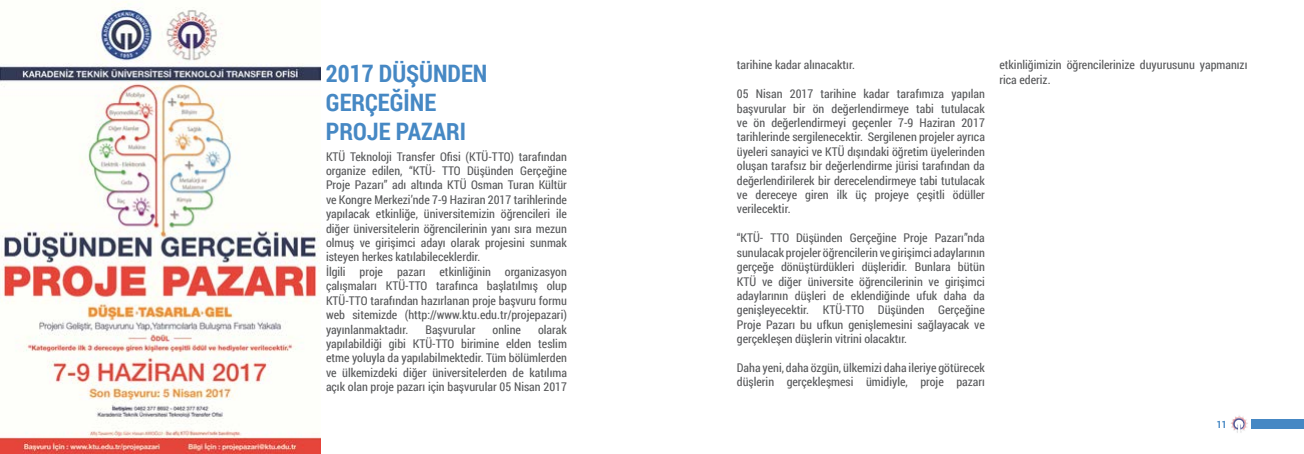
<style>
.page{position:relative;width:1304px;height:454px;background:#fff}
.page>*{position:absolute;margin:0;border:0;box-sizing:border-box;transform-origin:0 0}
.t1{font:700 24px/28.8px "Roboto Condensed";color:#4688c4}
.t2{font:12px/14.4px "Roboto Condensed";color:#58595b;text-align:justify}
.t3{font:700 10px "Roboto Condensed";color:#4688c4}
</style>
<div class="page">
<div style="left:1252px;top:419px;width:52px;height:10px;background:#4688c4"></div>
<svg style="left:1231px;top:415px;width:17px;height:18px"></svg>
<img style="left:0;top:1px;width:321px;height:453px">
<h1 class="t1" style="left:326px;top:58px;width:163px">2017 DÜŞÜNDEN<br>GERÇEĞİNE<br>PROJE PAZARI</h1>
<p class="t2" style="left:737px;top:57px;width:120px">tarihine kadar alınacaktır.</p>
<p class="t2" style="left:737px;top:86px;width:250px">05 Nisan 2017 tarihine kadar tarafımıza yapılan başvurular bir ön değerlendirmeye tabi tutulacak ve ön değerlendirmeyi geçenler 7-9 Haziran 2017 tarihlerinde sergilenecektir. Sergilenen projeler ayrıca üyeleri sanayici ve KTÜ dışındaki öğretim üyelerinden oluşan tarafsız bir değerlendirme jürisi tarafından da değerlendirilerek bir derecelendirmeye tabi tutulacak ve dereceye giren ilk üç projeye çeşitli ödüller verilecektir.</p>
<p class="t2" style="left:737px;top:230px;width:250px">“KTÜ- TTO Düşünden Gerçeğine Proje Pazarı”nda sunulacak projeler öğrencilerin ve girişimci adaylarının gerçeğe dönüştürdükleri düşleridir. Bunlara bütün KTÜ ve diğer üniversite öğrencilerinin ve girişimci adaylarının düşleri de eklendiğinde ufuk daha da genişleyecektir. KTÜ-TTO Düşünden Gerçeğine Proje Pazarı bu ufkun genişlemesini sağlayacak ve gerçekleşen düşlerin vitrini olacaktır.</p>
<p class="t2" style="left:737px;top:360px;width:250px">Daha yeni, daha özgün, ülkemizi daha ileriye götürecek düşlerin gerçekleşmesi ümidiyle, proje pazarı</p>
<p class="t2" style="left:326px;top:149px;width:242px;text-align:left">KTÜ Teknoloji Transfer Ofisi (KTÜ-TTO) tarafından organize edilen, “KTÜ- TTO Düşünden Gerçeğine Proje Pazarı” adı altında KTÜ Osman Turan Kültür ve Kongre Merkezi’nde 7-9 Haziran 2017 tarihlerinde yapılacak etkinliğe, üniversitemizin öğrencileri ile diğer üniversitelerin öğrencilerinin yanı sıra mezun olmuş ve girişimci adayı olarak projesini sunmak isteyen herkes katılabileceklerdir.<br>İlgili proje pazarı etkinliğinin organizasyon çalışmaları KTÜ-TTO tarafınca başlatılmış olup KTÜ-TTO tarafından hazırlanan proje başvuru formu web sitemizde (http://www.ktu.edu.tr/projepazari) yayınlanmaktadır.</p>
<p class="t2" style="left:326px;top:321px;width:242px;text-indent:212px">olarak yapılabildiği gibi KTÜ-TTO birimine elden teslim etme yoluyla da yapılabilmektedir. Tüm bölümlerden ve ülkemizdeki diğer üniversitelerden de katılıma açık olan proje pazarı için başvurular 05 Nisan 2017</p>
<p class="t2" style="left:425px;top:321px;width:52px">Başvurular</p>
<p class="t2" style="left:493px;top:321px;width:30px">online</p>
<p class="t2" style="left:999px;top:57px;width:250px">etkinliğimizin öğrencilerinize duyurusunu yapmanızı rica ederiz.</p>
<p class="t3" style="left:1217px;top:417px;width:11px">11</p>
</div>
